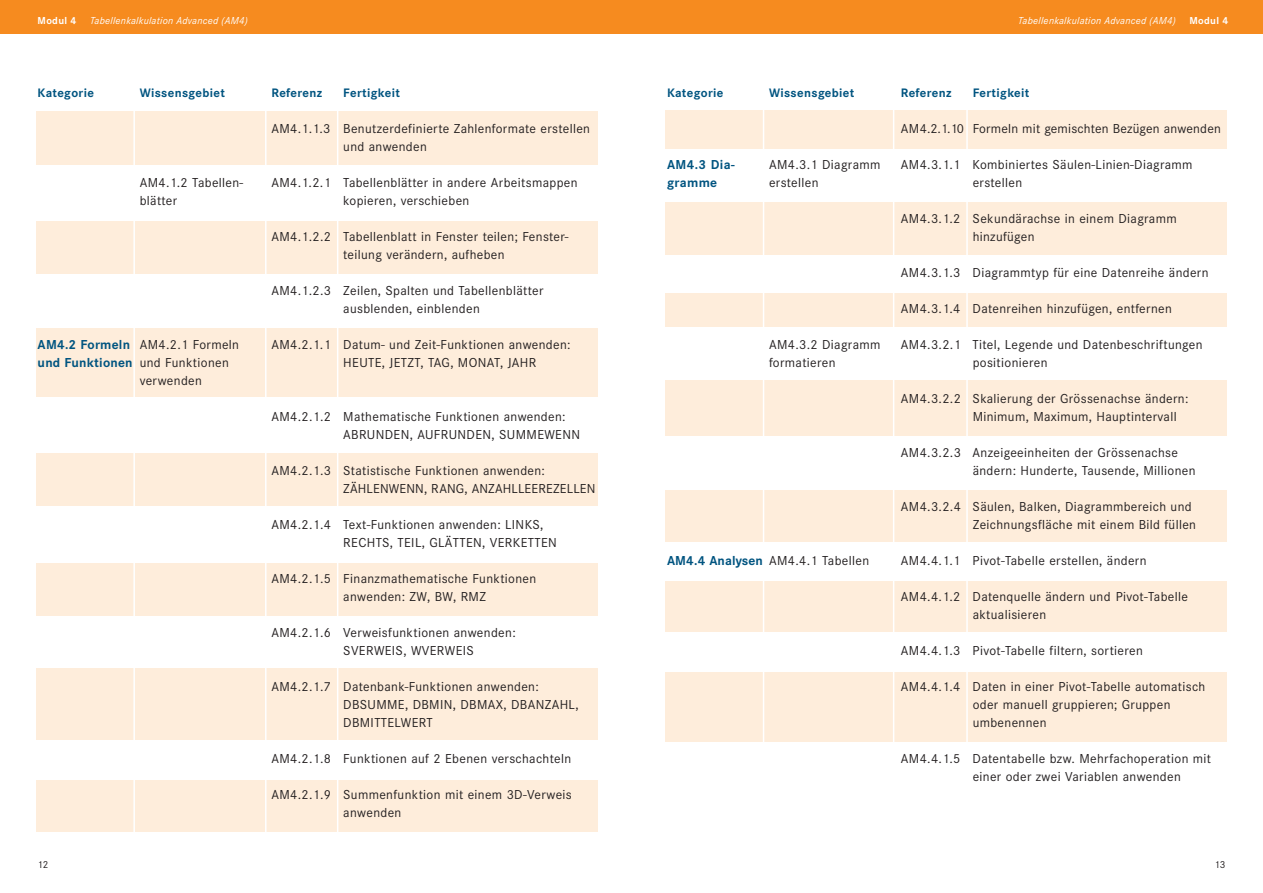
<style>
.page{position:relative;width:1263px;height:893px;background:#fff}
.page>*{position:absolute;margin:0;border:0;box-sizing:border-box;transform-origin:0 0}
.t1{font:13.5px/18px "Corporate S";letter-spacing:.025em;color:#231f20}
.t2{font:700 13.5px "Corporate S";letter-spacing:.015em;color:#005480}
.t3{font:700 12.75px "Corporate S";letter-spacing:.03em;color:#005480}
.t4{font:italic 10.5px "Corporate S";letter-spacing:.025em;color:#fff}
.t5{font:700 10.5px "Corporate S";letter-spacing:.03em;color:#fff}
.t6{font:10.5px "Corporate S";color:#231f20}
.s1{font-weight:700;color:#005480}
.s2{font-weight:400;color:#231f20}
</style>
<div class="page">
<div style="left:0;top:0;width:631px;height:34px;background:#f68b1f"></div>
<div style="left:631px;top:0;width:632px;height:34px;background:#f68b1f"></div>
<div style="left:36px;top:111px;width:561px;height:53px;background:#feeddb"></div>
<div style="left:36px;top:221px;width:561px;height:52px;background:#feeddb"></div>
<div style="left:36px;top:453px;width:561px;height:53px;background:#feeddb"></div>
<div style="left:36px;top:668px;width:561px;height:71px;background:#feeddb"></div>
<div style="left:36px;top:780px;width:561px;height:51px;background:#feeddb"></div>
<div style="left:36px;top:563px;width:561px;height:52px;background:#feeddb"></div>
<div style="left:36px;top:328px;width:561px;height:69px;background:#feeddb"></div>
<hr style="left:265px;top:80px;width:1px;height:779px;background:#fff">
<hr style="left:337px;top:93px;width:1px;height:774px;background:#fff">
<hr style="left:133px;top:100px;width:2px;height:757px;background:#fff">
<div style="left:665px;top:111px;width:562px;height:38px;background:#feeddb"></div>
<div style="left:665px;top:203px;width:562px;height:52px;background:#feeddb"></div>
<div style="left:665px;top:491px;width:562px;height:51px;background:#feeddb"></div>
<div style="left:665px;top:581px;width:562px;height:51px;background:#feeddb"></div>
<div style="left:665px;top:672px;width:562px;height:70px;background:#feeddb"></div>
<div style="left:665px;top:293px;width:562px;height:33px;background:#feeddb"></div>
<div style="left:665px;top:381px;width:562px;height:55px;background:#feeddb"></div>
<hr style="left:893px;top:81px;width:1px;height:783px;background:#fff">
<hr style="left:966px;top:94px;width:2px;height:773px;background:#fff">
<hr style="left:763px;top:102px;width:1px;height:764px;background:#fff">
<p class="t5" style="left:38px;top:17px;width:40px">Modul 4</p>
<p class="t4" style="left:90px;top:17px;width:159px">Tabellenkalkulation Advanced (AM4)</p>
<p class="t4" style="left:1018px;top:17px;width:159px">Tabellenkalkulation Advanced (AM4)</p>
<p class="t5" style="left:1189px;top:17px;width:40px">Modul 4</p>
<p class="t3" style="left:38px;top:88px;width:58px">Kategorie</p>
<p class="t3" style="left:140px;top:88px;width:87px">Wissensgebiet</p>
<p class="t3" style="left:272px;top:88px;width:52px">Referenz</p>
<p class="t3" style="left:343px;top:88px;width:58px">Fertigkeit</p>
<p class="t1" style="left:343px;top:121px;width:248px;text-indent:-72px">AM4.1.1.3 Benutzerdefinierte Zahlenformate erstellen und anwenden</p>
<p class="t1" style="left:140px;top:175px;width:105px">AM4.1.2 Tabellen-</p>
<p class="t1" style="left:271px;top:175px;width:308px">AM4.1.2.1 Tabellenblätter in andere Arbeitsmappen</p>
<p class="t1" style="left:140px;top:193px;width:39px">blätter</p>
<p class="t1" style="left:343px;top:193px;width:128px">kopieren, verschieben</p>
<p class="t1" style="left:271px;top:229px;width:299px;text-align:center">AM4.1.2.2 Tabellenblatt in Fenster teilen; Fenster&shy;teilung verändern, aufheben</p>
<p class="t1" style="left:271px;top:283px;width:273px;text-align:center">AM4.1.2.3 Zeilen, Spalten und Tabellenblätter ausblenden, einblenden</p>
<p class="t1" style="left:38px;top:337px;width:203px"><span class="s1">AM4.2 Formeln</span> AM4.2.1 Formeln</p>
<p class="t1" style="left:271px;top:337px;width:301px">AM4.2.1.1 Datum- und Zeit-Funktionen anwenden:</p>
<p class="t2" style="left:38px;top:358px;width:193px">und Funktionen <span class="s2">und Funktionen</span></p>
<p class="t1" style="left:343px;top:355px;width:195px">HEUTE, JETZT, TAG, MONAT, JAHR</p>
<p class="t1" style="left:140px;top:373px;width:64px">verwenden</p>
<p class="t1" style="left:343px;top:409px;width:238px;text-indent:-72px">AM4.2.1.2 Mathematische Funktionen anwenden:<br>ABRUNDEN, AUFRUNDEN, SUMMEWENN</p>
<p class="t1" style="left:343px;top:463px;width:254px;text-indent:-72px">AM4.2.1.3 Statistische Funktionen anwenden:<br>ZÄHLENWENN, RANG, ANZAHLLEEREZELLEN</p>
<p class="t1" style="left:343px;top:517px;width:215px;text-indent:-72px">AM4.2.1.4 Text-Funktionen anwenden: LINKS,<br>RECHTS, TEIL, GLÄTTEN, VERKETTEN</p>
<p class="t1" style="left:343px;top:571px;width:194px;text-indent:-72px">AM4.2.1.5 Finanzmathematische Funktionen anwenden: ZW, BW, RMZ</p>
<p class="t1" style="left:343px;top:625px;width:174px;text-indent:-72px">AM4.2.1.6 Verweisfunktionen anwenden:<br>SVERWEIS, WVERWEIS</p>
<p class="t1" style="left:343px;top:679px;width:237px;text-indent:-72px">AM4.2.1.7 Datenbank-Funktionen anwenden:<br>DBSUMME, DBMIN, DBMAX, DBANZAHL,<br>DBMITTELWERT</p>
<p class="t1" style="left:271px;top:751px;width:301px">AM4.2.1.8 Funktionen auf 2 Ebenen verschachteln</p>
<p class="t1" style="left:343px;top:787px;width:230px;text-indent:-72px">AM4.2.1.9 Summenfunktion mit einem 3D-Verweis anwenden</p>
<p class="t3" style="left:667px;top:88px;width:58px">Kategorie</p>
<p class="t3" style="left:769px;top:88px;width:87px">Wissensgebiet</p>
<p class="t3" style="left:901px;top:88px;width:52px">Referenz</p>
<p class="t3" style="left:973px;top:88px;width:58px">Fertigkeit</p>
<p class="t1" style="left:901px;top:121px;width:321px">AM4.2.1.10 Formeln mit gemischten Bezügen anwenden</p>
<p class="t2" style="left:667px;top:160px;width:69px">AM4.3 Dia-</p>
<p class="t1" style="left:769px;top:157px;width:113px">AM4.3.1 Diagramm</p>
<p class="t1" style="left:901px;top:157px;width:293px">AM4.3.1.1 Kombiniertes Säulen-Linien-Diagramm</p>
<p class="t2" style="left:667px;top:178px;width:52px">gramme</p>
<p class="t1" style="left:769px;top:175px;width:51px">erstellen</p>
<p class="t1" style="left:973px;top:175px;width:51px">erstellen</p>
<p class="t1" style="left:973px;top:211px;width:206px;text-indent:-72px">AM4.3.1.2 Sekundärachse in einem Diagramm hinzufügen</p>
<p class="t1" style="left:901px;top:265px;width:309px">AM4.3.1.3 Diagrammtyp für eine Datenreihe ändern</p>
<p class="t1" style="left:901px;top:301px;width:272px">AM4.3.1.4 Datenreihen hinzufügen, entfernen</p>
<p class="t1" style="left:769px;top:337px;width:113px">AM4.3.2 Diagramm</p>
<p class="t1" style="left:901px;top:337px;width:303px">AM4.3.2.1 Titel, Legende und Datenbeschriftungen</p>
<p class="t1" style="left:769px;top:355px;width:68px">formatieren</p>
<p class="t1" style="left:973px;top:355px;width:76px">positionieren</p>
<p class="t1" style="left:973px;top:391px;width:217px;text-indent:-72px">AM4.3.2.2 Skalierung der Grössenachse ändern:<br>Minimum, Maximum, Hauptintervall</p>
<p class="t1" style="left:973px;top:445px;width:224px;text-indent:-72px">AM4.3.2.3 Anzeigeeinheiten der Grössenachse ändern: Hunderte, Tausende, Millionen</p>
<p class="t1" style="left:973px;top:499px;width:225px;text-indent:-72px">AM4.3.2.4 Säulen, Balken, Diagrammbereich und<br>Zeichnungsfläche mit einem Bild füllen</p>
<p class="t1" style="left:667px;top:553px;width:204px"><span class="s1">AM4.4 Analysen</span> AM4.4.1 Tabellen</p>
<p class="t1" style="left:901px;top:553px;width:247px">AM4.4.1.1 Pivot-Tabelle erstellen, ändern</p>
<p class="t1" style="left:973px;top:589px;width:217px;text-indent:-72px">AM4.4.1.2 Datenquelle ändern und Pivot-Tabelle aktualisieren</p>
<p class="t1" style="left:901px;top:643px;width:244px">AM4.4.1.3 Pivot-Tabelle filtern, sortieren</p>
<p class="t1" style="left:973px;top:679px;width:234px;text-indent:-72px">AM4.4.1.4 Daten in einer Pivot-Tabelle automatisch oder manuell gruppieren; Gruppen umbenennen</p>
<p class="t1" style="left:973px;top:751px;width:240px;text-indent:-72px">AM4.4.1.5 Datentabelle bzw. Mehrfachoperation mit einer oder zwei Variablen anwenden</p>
<p class="t6" style="left:38px;top:861px;width:12px">12</p>
<p class="t6" style="left:1214px;top:861px;width:12px">13</p>
</div>
